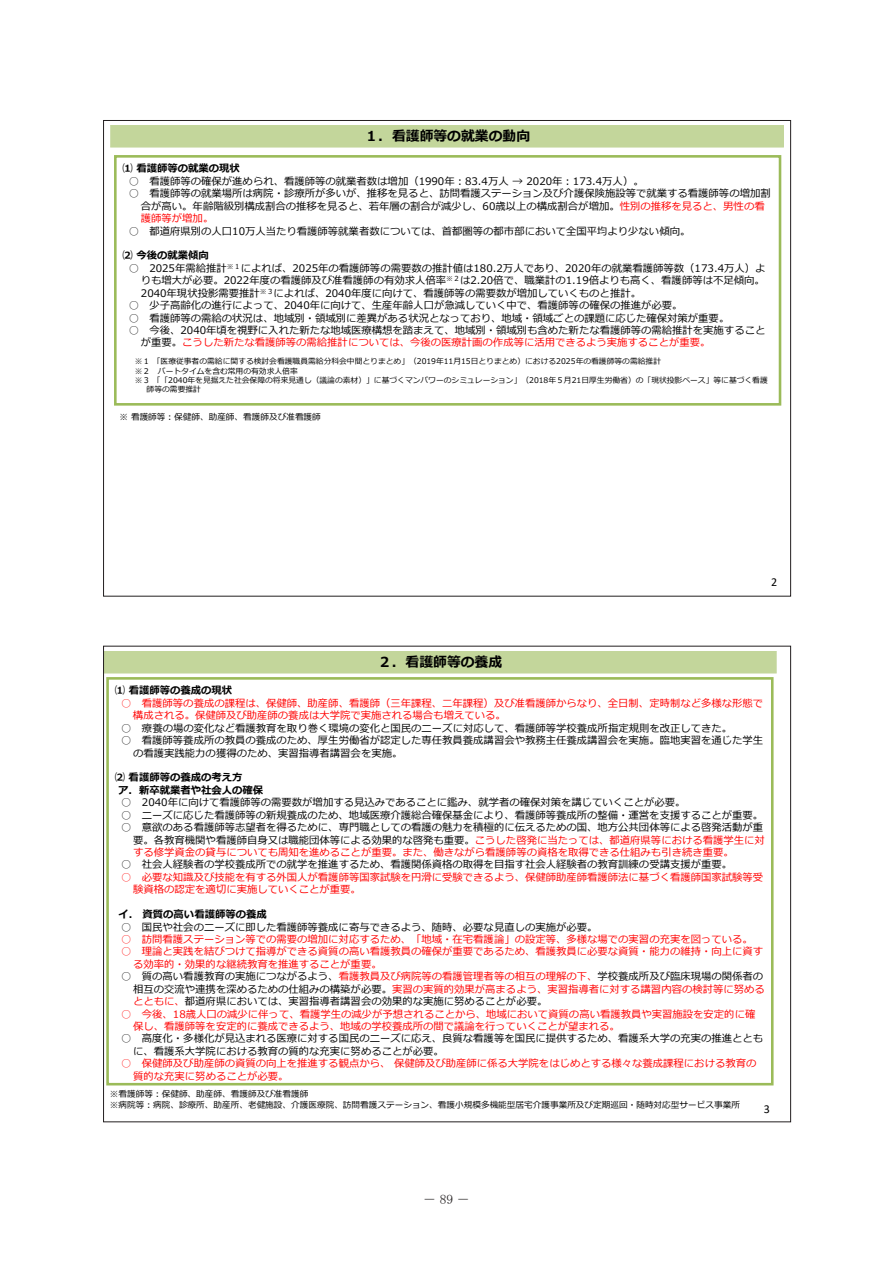
<style>
.page{position:relative;width:893px;height:1263px;background:#fff}
.page>*{position:absolute;margin:0;border:0;box-sizing:border-box;transform-origin:0 0}
.t1{font:700 13.8px "Meiryo";color:#000}
.t2{font:13.5px "MS Mincho";color:#231f20}
.t3{font:12.15px "Calibri";color:#000}
.t4{font:10.35px/12.5px "Meiryo";color:#000}
.t5{font:10.35px/12.5px "Meiryo";color:#f00}
.t6{font:700 10.35px/12.3px "Meiryo";color:#000}
.t7{font:8.7px/10.4px "Meiryo";color:#000}
.t8{font:7.8px "Meiryo";color:#000}
.s1{color:#f00}
</style>
<div class="page">
<div style="left:106px;top:677px;width:668px;height:408px;border:3px solid #9bbb59"></div>
<div style="left:104px;top:651px;width:672px;height:22px;background:#c3d69b"></div>
<div style="left:111px;top:125px;width:672px;height:22px;background:#c3d69b"></div>
<div style="left:114px;top:155px;width:667px;height:251px;border:3px solid #9bbb59"></div>
<h1 class="t1" style="left:364px;top:127px;width:167px">１．看護師等の就業の動向</h1>
<p class="t6" style="left:123px;top:163px;width:119px">⑴ 看護師等の就業の現状</p>
<p class="t4" style="left:129px;top:175px;width:516px">○ 看護師等の確保が進められ、看護師等の就業者数は増加（1990年：83.4万人 → 2020年：173.4万人）。</p>
<p class="t4" style="left:141px;top:188px;width:631px;text-indent:-12px">○ 看護師等の就業場所は病院・診療所が多いが、推移を見ると、訪問看護ステーション及び介護保険施設等で就業する看護師等の増加割合が高い。年齢階級別構成割合の推移を見ると、若年層の割合が減少し、60歳以上の構成割合が増加。<span class="s1">性別の推移を見ると、男性の看護師等が増加。</span></p>
<p class="t4" style="left:129px;top:225px;width:563px">○ 都道府県別の人口10万人当たり看護師等就業者数については、首都圏等の都市部において全国平均より少ない傾向。</p>
<p class="t6" style="left:123px;top:250px;width:88px">⑵ 今後の就業傾向</p>
<p class="t4" style="left:141px;top:262px;width:626px;text-align:justify;text-indent:-12px">○ 2025年需給推計<sup>※１</sup>によれば、2025年の看護師等の需要数の推計値は180.2万人であり、2020年の就業看護師等数（173.4万人）よりも増大が必要。2022年度の看護師及び准看護師の有効求人倍率<sup>※２</sup>は2.20倍で、職業計の1.19倍よりも高く、看護師等は不足傾向。2040年現状投影需要推計<sup>※３</sup>によれば、2040年度に向けて、看護師等の需要数が増加していくものと推計。</p>
<p class="t4" style="left:129px;top:300px;width:555px">○ 少子高齢化の進行によって、2040年に向けて、生産年齢人口が急減していく中で、看護師等の確保の推進が必要。</p>
<p class="t4" style="left:129px;top:312px;width:602px">○ 看護師等の需給の状況は、地域別・領域別に差異がある状況となっており、地域・領域ごとの課題に応じた確保対策が重要。</p>
<p class="t4" style="left:141px;top:324px;width:626px;text-indent:-12px">○ 今後、2040年頃を視野に入れた新たな地域医療構想を踏まえて、地域別・領域別も含めた新たな看護師等の需給推計を実施することが重要。<span class="s1">こうした新たな看護師等の需給推計については、今後の医療計画の作成等に活用できるよう実施することが重要。</span></p>
<p class="t8" style="left:135px;top:356px;width:528px">※１「医療従事者の需給に関する検討会看護職員需給分科会中間とりまとめ」（2019年11月15日とりまとめ）における2025年の看護師等の需給推計</p>
<p class="t8" style="left:135px;top:365px;width:165px">※２ パートタイムを含む常用の有効求人倍率</p>
<p class="t8" style="left:135px;top:375px;width:635px">※３「「2040年を見据えた社会保障の将来見通し（議論の素材）」に基づくマンパワーのシミュレーション」（2018年５月21日厚生労働省）の「現状投影ベース」等に基づく看護</p>
<p class="t8" style="left:147px;top:384px;width:56px">師等の需要推計</p>
<p class="t7" style="left:120px;top:412px;width:203px">※ 看護師等：保健師、助産師、看護師及び准看護師</p>
<h1 class="t1" style="left:378px;top:653px;width:126px">２．看護師等の養成</h1>
<p class="t3" style="left:771px;top:573px;width:8px">2</p>
<p class="t6" style="left:115px;top:685px;width:119px">⑴ 看護師等の養成の現状</p>
<p class="t5" style="left:133px;top:697px;width:632px;text-indent:-12px">○ 看護師等の養成の課程は、保健師、助産師、看護師（三年課程、二年課程）及び准看護師からなり、全日制、定時制など多様な形態で構成される。保健師及び助産師の養成は大学院で実施される場合も増えている。</p>
<p class="t4" style="left:121px;top:722px;width:612px">○ 療養の場の変化など看護教育を取り巻く環境の変化と国民のニーズに対応して、看護師等学校養成所指定規則を改正してきた。</p>
<p class="t4" style="left:133px;top:735px;width:632px;text-indent:-12px">○ 看護師等養成所の教員の養成のため、厚生労働省が認定した専任教員養成講習会や教務主任養成講習会を実施。臨地実習を通じた学生の看護実践能力の獲得のため、実習指導者講習会を実施。</p>
<p class="t6" style="left:118px;top:772px;width:146px;text-indent:-3px">⑵ 看護師等の養成の考え方<br>ア．新卒就業者や社会人の確保</p>
<p class="t4" style="left:121px;top:797px;width:566px">○ 2040年に向けて看護師等の需要数が増加する見込みであることに鑑み、就学者の確保対策を講じていくことが必要。</p>
<p class="t4" style="left:121px;top:809px;width:644px">○ ニーズに応じた看護師等の新規養成のため、地域医療介護総合確保基金により、看護師等養成所の整備・運営を支援することが重要。</p>
<p class="t4" style="left:133px;top:822px;width:633px;text-indent:-12px">○ 意欲のある看護師等志望者を得るために、専門職としての看護の魅力を積極的に伝えるための国、地方公共団体等による啓発活動が重要。各教育機関や看護師自身又は職能団体等による効果的な啓発も重要。<span class="s1">こうした啓発に当たっては、都道府県等における看護学生に対する修学資金の貸与についても周知を進めることが重要。また、働きながら看護師等の資格を取得できる仕組みも引き続き重要。</span></p>
<p class="t4" style="left:121px;top:859px;width:612px">○ 社会人経験者の学校養成所での就学を推進するため、看護関係資格の取得を目指す社会人経験者の教育訓練の受講支援が重要。</p>
<p class="t5" style="left:133px;top:871px;width:632px;text-indent:-12px">○ 必要な知識及び技能を有する外国人が看護師等国家試験を円滑に受験できるよう、保健師助産師看護師法に基づく看護師国家試験等受験資格の認定を適切に実施していくことが重要。</p>
<p class="t6" style="left:118px;top:909px;width:150px">イ．資質の高い看護師等の養成</p>
<p class="t4" style="left:121px;top:921px;width:478px">○ 国民や社会のニーズに即した看護師等養成に寄与できるよう、随時、必要な見直しの実施が必要。</p>
<p class="t5" style="left:121px;top:933px;width:633px">○ 訪問看護ステーション等での需要の増加に対応するため、「地域・在宅看護論」の設定等、多様な場での実習の充実を図っている。</p>
<p class="t5" style="left:133px;top:946px;width:632px;text-indent:-12px">○ 理論と実践を結びつけて指導ができる資質の高い看護教員の確保が重要であるため、看護教員に必要な資質・能力の維持・向上に資する効率的・効果的な継続教育を推進することが重要。</p>
<p class="t4" style="left:133px;top:971px;width:633px;text-indent:-12px">○ 質の高い看護教育の実施につながるよう、<span class="s1">看護教員及び病院等の看護管理者等の相互の理解の下、</span>学校養成所及び臨床現場の関係者の相互の交流や連携を深めるための仕組みの構築が必要。<span class="s1">実習の実質的効果が高まるよう、実習指導者に対する講習内容の検討等に努めるとともに、</span>都道府県においては、実習指導者講習会の効果的な実施に努めることが必要。</p>
<p class="t5" style="left:133px;top:1008px;width:624px;text-indent:-12px">○ 今後、18歳人口の減少に伴って、看護学生の減少が予想されることから、地域において資質の高い看護教員や実習施設を安定的に確保し、看護師等を安定的に養成できるよう、地域の学校養成所の間で議論を行っていくことが望まれる。</p>
<p class="t4" style="left:133px;top:1033px;width:632px;text-indent:-12px">○ 高度化・多様化が見込まれる医療に対する国民のニーズに応え、良質な看護等を国民に提供するため、看護系大学の充実の推進とともに、看護系大学院における教育の質的な充実に努めることが必要。</p>
<p class="t5" style="left:133px;top:1058px;width:625px;text-indent:-12px">○ 保健師及び助産師の資質の向上を推進する観点から、保健師及び助産師に係る大学院をはじめとする様々な養成課程における教育の質的な充実に努めることが必要。</p>
<p class="t7" style="left:110px;top:1089px;width:631px">※看護師等：保健師、助産師、看護師及び准看護師<br>※病院等：病院、診療所、助産所、老健施設、介護医療院、訪問看護ステーション、看護小規模多機能型居宅介護事業所及び定期巡回・随時対応型サービス事業所</p>
<p class="t3" style="left:764px;top:1100px;width:8px">3</p>
<h2 class="t2" style="left:423px;top:1193px;width:49px">－89－</h2>
</div>
